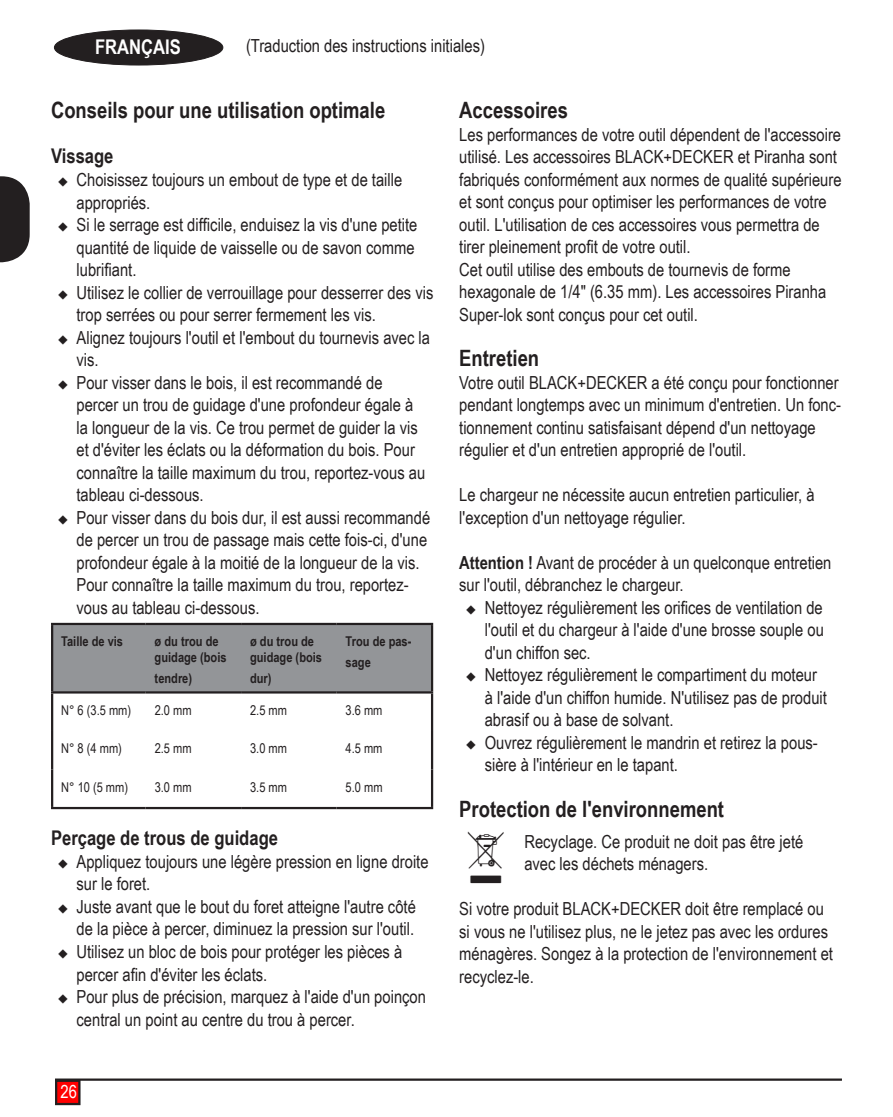
<style>
.page{position:relative;width:893px;height:1117px;background:#fff}
.page>*{position:absolute;margin:0;border:0;box-sizing:border-box;transform-origin:0 0}
.t1{font:38.25px "Blackand Decker";color:#231f20}
.t2{font:700 22.5px "Arial Narrow";color:#231f20}
.t3{font:700 20.25px "Arial Narrow";color:#231f20}
.t4{font:700 20.25px "Arial Narrow";color:#fff}
.t5{font:18px/22.5px "Arial Narrow";color:#231f20}
.t6{font:18px "Arial Narrow";color:#fff}
.t7{font:700 13.5px/16.2px "Arial Narrow";color:#231f20}
.t8{font:13.5px "Arial Narrow";color:#231f20}
.s1{font-weight:700}
</style>
<div class="page">
<hr style="left:55px;top:1078px;width:787px;height:2px;background:#231f20">
<div style="left:56px;top:1080px;width:23px;height:23px;background:#f00"></div>
<div style="left:55px;top:1079px;width:26px;height:25px;border:2px solid #231f20"></div>
<div style="left:54px;top:30px;width:169px;height:35px;background:#231f20;border-radius:50%"></div>
<div style="left:54px;top:30px;width:169px;height:35px;border:1px solid #231f20;border-radius:50%"></div>
<svg style="left:0;top:176px;width:30px;height:86px;background:#403d3e"></svg>
<div style="left:53px;top:625px;width:378px;height:66px;background:#939598"></div>
<hr style="left:51px;top:622px;width:95px;height:3px;background:#231f20">
<hr style="left:51px;top:625px;width:2px;height:66px;background:#231f20">
<hr style="left:146px;top:622px;width:95px;height:3px;background:#231f20">
<hr style="left:241px;top:622px;width:96px;height:3px;background:#231f20">
<hr style="left:337px;top:622px;width:96px;height:3px;background:#231f20">
<hr style="left:431px;top:625px;width:2px;height:66px;background:#231f20">
<hr style="left:51px;top:691px;width:95px;height:2px;background:#231f20">
<hr style="left:51px;top:693px;width:2px;height:37px;background:#231f20">
<hr style="left:146px;top:691px;width:95px;height:2px;background:#231f20">
<hr style="left:241px;top:691px;width:96px;height:2px;background:#231f20">
<hr style="left:337px;top:691px;width:96px;height:2px;background:#231f20">
<hr style="left:431px;top:693px;width:2px;height:37px;background:#231f20">
<hr style="left:51px;top:730px;width:2px;height:39px;background:#231f20">
<hr style="left:431px;top:730px;width:2px;height:39px;background:#231f20">
<hr style="left:51px;top:769px;width:2px;height:37px;background:#231f20">
<hr style="left:431px;top:769px;width:2px;height:37px;background:#231f20">
<hr style="left:51px;top:806px;width:95px;height:3px;background:#231f20">
<hr style="left:146px;top:806px;width:95px;height:3px;background:#231f20">
<hr style="left:241px;top:806px;width:96px;height:3px;background:#231f20">
<hr style="left:337px;top:806px;width:96px;height:3px;background:#231f20">
<p class="t4" style="left:95px;top:39px;width:87px">FRANÇAIS</p>
<p class="t5" style="left:246px;top:35px;width:240px">(Traduction des instructions initiales)</p>
<p class="t2" style="left:51px;top:101px;width:336px">Conseils pour une utilisation optimale</p>
<p class="t3" style="left:51px;top:148px;width:64px">Vissage</p>
<p class="t5" style="left:77px;top:168px;width:327px;text-indent:-19px">◆ Choisissez toujours un embout de type et de taille appropriés.</p>
<p class="t5" style="left:77px;top:213px;width:342px;text-indent:-19px">◆ Si le serrage est difficile, enduisez la vis d'une petite quantité de liquide de vaisselle ou de savon comme lubrifiant.</p>
<p class="t5" style="left:77px;top:282px;width:358px;text-indent:-19px">◆ Utilisez le collier de verrouillage pour desserrer des vis trop serrées ou pour serrer fermement les vis.</p>
<p class="t5" style="left:77px;top:325px;width:355px;text-indent:-19px">◆ Alignez toujours l'outil et l'embout du tournevis avec la vis.</p>
<p class="t5" style="left:77px;top:372px;width:350px;text-indent:-19px">◆ Pour visser dans le bois, il est recommandé de percer un trou de guidage d'une profondeur égale à la longueur de la vis. Ce trou permet de guider la vis et d'éviter les éclats ou la déformation du bois. Pour connaître la taille maximum du trou, reportez-vous au tableau ci-dessous.</p>
<p class="t5" style="left:77px;top:507px;width:355px;text-indent:-19px">◆ Pour visser dans du bois dur, il est aussi recommandé de percer un trou de passage mais cette fois-ci, d'une profondeur égale à la moitié de la longueur de la vis.<br>Pour connaître la taille maximum du trou, reportez&shy;vous au tableau ci-dessous.</p>
<p class="t7" style="left:61px;top:634px;width:63px">Taille de vis</p>
<p class="t7" style="left:155px;top:633px;width:73px">ø du trou de guidage (bois</p>
<p class="t7" style="left:155px;top:671px;width:39px">tendre)</p>
<p class="t7" style="left:346px;top:631px;width:67px;line-height:21.6px">Trou de pas&shy;sage</p>
<p class="t7" style="left:250px;top:633px;width:73px">ø du trou de guidage (bois</p>
<p class="t7" style="left:250px;top:671px;width:23px">dur)</p>
<p class="t8" style="left:61px;top:704px;width:71px">N° 6 (3.5 mm)</p>
<p class="t8" style="left:155px;top:704px;width:38px">2.0 mm</p>
<p class="t8" style="left:250px;top:704px;width:38px">2.5 mm</p>
<p class="t8" style="left:346px;top:704px;width:38px">3.6 mm</p>
<p class="t8" style="left:61px;top:743px;width:62px">N° 8 (4 mm)</p>
<p class="t8" style="left:155px;top:743px;width:38px">2.5 mm</p>
<p class="t8" style="left:250px;top:743px;width:38px">3.0 mm</p>
<p class="t8" style="left:346px;top:743px;width:38px">4.5 mm</p>
<p class="t8" style="left:61px;top:781px;width:68px">N° 10 (5 mm)</p>
<p class="t8" style="left:155px;top:781px;width:38px">3.0 mm</p>
<p class="t8" style="left:250px;top:781px;width:38px">3.5 mm</p>
<p class="t8" style="left:346px;top:781px;width:38px">5.0 mm</p>
<p class="t3" style="left:51px;top:830px;width:229px">Perçage de trous de guidage</p>
<p class="t5" style="left:77px;top:849px;width:354px;text-indent:-19px">◆ Appliquez toujours une légère pression en ligne droite sur le foret.</p>
<p class="t5" style="left:57px;top:894px;width:360px;text-align:right">◆ Juste avant que le bout du foret atteigne l'autre côté de la pièce à percer, diminuez la pression sur l'outil.</p>
<p class="t5" style="left:77px;top:941px;width:327px;text-indent:-19px">◆ Utilisez un bloc de bois pour protéger les pièces à percer afin d'éviter les éclats.</p>
<p class="t5" style="left:77px;top:986px;width:351px;text-indent:-19px">◆ Pour plus de précision, marquez à l'aide d'un poinçon central un point au centre du trou à percer.</p>
<p class="t6" style="left:60px;top:1083px;width:18px">26</p>
<p class="t2" style="left:459px;top:101px;width:110px">Accessoires</p>
<p class="t5" style="left:459px;top:125px;width:384px">Les performances de votre outil dépendent de l'accessoire utilisé. Les accessoires BLACK+DECKER et Piranha sont fabriqués conformément aux normes de qualité supérieure et sont conçus pour optimiser les performances de votre outil. L'utilisation de ces accessoires vous permettra de tirer pleinement profit de votre outil.<br>Cet outil utilise des embouts de tournevis de forme hexagonale de 1/4" (6.35 mm). Les accessoires Piranha Super-lok sont conçus pour cet outil.</p>
<p class="t2" style="left:459px;top:349px;width:81px">Entretien</p>
<p class="t5" style="left:459px;top:372px;width:383px">Votre outil BLACK+DECKER a été conçu pour fonctionner pendant longtemps avec un minimum d'entretien. Un fonc&shy;tionnement continu satisfaisant dépend d'un nettoyage régulier et d'un entretien approprié de l'outil.</p>
<p class="t5" style="left:459px;top:485px;width:357px">Le chargeur ne nécessite aucun entretien particulier, à l'exception d'un nettoyage régulier.</p>
<p class="t5" style="left:459px;top:552px;width:374px"><span class="s1">Attention !</span> Avant de procéder à un quelconque entretien sur l'outil, débranchez le chargeur.</p>
<p class="t5" style="left:485px;top:595px;width:341px;text-align:justify;text-indent:-19px">◆ Nettoyez régulièrement les orifices de ventilation de l'outil et du chargeur à l'aide d'une brosse souple ou d'un chiffon sec.</p>
<p class="t5" style="left:485px;top:665px;width:344px;text-indent:-19px">◆ Nettoyez régulièrement le compartiment du moteur à l'aide d'un chiffon humide. N'utilisez pas de produit abrasif ou à base de solvant.</p>
<p class="t5" style="left:485px;top:732px;width:335px;text-indent:-19px">◆ Ouvrez régulièrement le mandrin et retirez la pous&shy;sière à l'intérieur en le tapant.</p>
<p class="t2" style="left:459px;top:799px;width:266px">Protection de l'environnement</p>
<h1 class="t1" style="left:468px;top:849px;width:38px">Z</h1>
<p class="t5" style="left:524px;top:829px;width:280px">Recyclage. Ce produit ne doit pas être jeté avec les déchets ménagers.</p>
<p class="t5" style="left:459px;top:899px;width:375px">Si votre produit BLACK+DECKER doit être remplacé ou si vous ne l'utilisez plus, ne le jetez pas avec les ordures ménagères. Songez à la protection de l'environnement et recyclez-le.</p>
</div>
